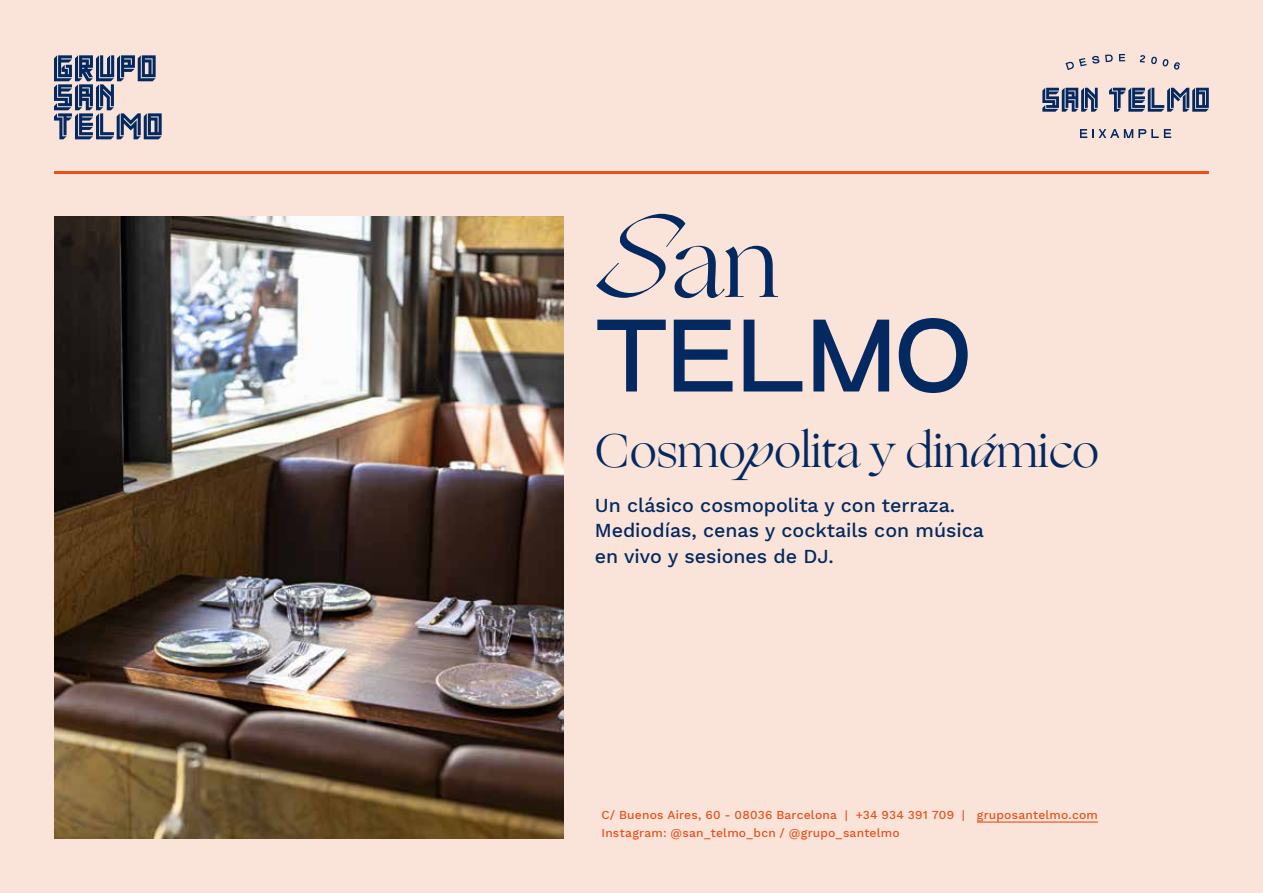
<style>
.page{position:relative;width:1263px;height:893px;background:#fae4d9}
.page>*{position:absolute;margin:0;border:0;box-sizing:border-box;transform-origin:0 0}
.t1{font:500 100.5px "AT Osmose";color:#032960}
.t2{font:100.5px "Ogg";color:#032960}
.t3{font:46.5px "Ogg";color:#032960}
.t4{font:500 19.5px/25.5px "Work Sans";color:#032960}
.t5{font:500 12px/18px "Work Sans";letter-spacing:.02em;color:#e84f1d}
.s1{font-style:italic}
</style>
<div class="page">
<hr style="left:977px;top:821px;width:121px;height:2px;background:#e84f1d">
<hr style="left:54px;top:171px;width:1155px;height:3px;background:#e84f1d">
<svg style="left:54px;top:55px;width:108px;height:84px"></svg>
<svg style="left:1042px;top:88px;width:56px;height:24px"></svg>
<svg style="left:1109px;top:88px;width:100px;height:24px"></svg>
<svg style="left:1065px;top:54px;width:48px;height:16px"></svg>
<svg style="left:1119px;top:54px;width:6px;height:7px"></svg>
<svg style="left:1140px;top:55px;width:5px;height:8px"></svg>
<svg style="left:1151px;top:56px;width:29px;height:14px"></svg>
<svg style="left:1080px;top:129px;width:91px;height:9px"></svg>
<img style="left:54px;top:216px;width:510px;height:623px">
<h1 class="t2" style="left:595px;top:213px;width:186px"><span class="s1">S</span>an</h1>
<h1 class="t1" style="left:595px;top:300px;width:378px">TELMO</h1>
<h2 class="t3" style="left:595px;top:428px;width:506px">Cosmo<span class="s1">p</span>olita y din<span class="s1">á</span>mico</h2>
<h3 class="t4" style="left:595px;top:494px;width:391px">Un clásico cosmopolita y con terraza.<br>Mediodías, cenas y cocktails con música en vivo y sesiones de DJ.</h3>
<p class="t5" style="left:601px;top:807px;width:498px">C/ Buenos Aires, 60 - 08036 Barcelona | +34 934 391 709 | gruposantelmo.com<br>Instagram: @san_telmo_bcn / @grupo_santelmo</p>
</div>
